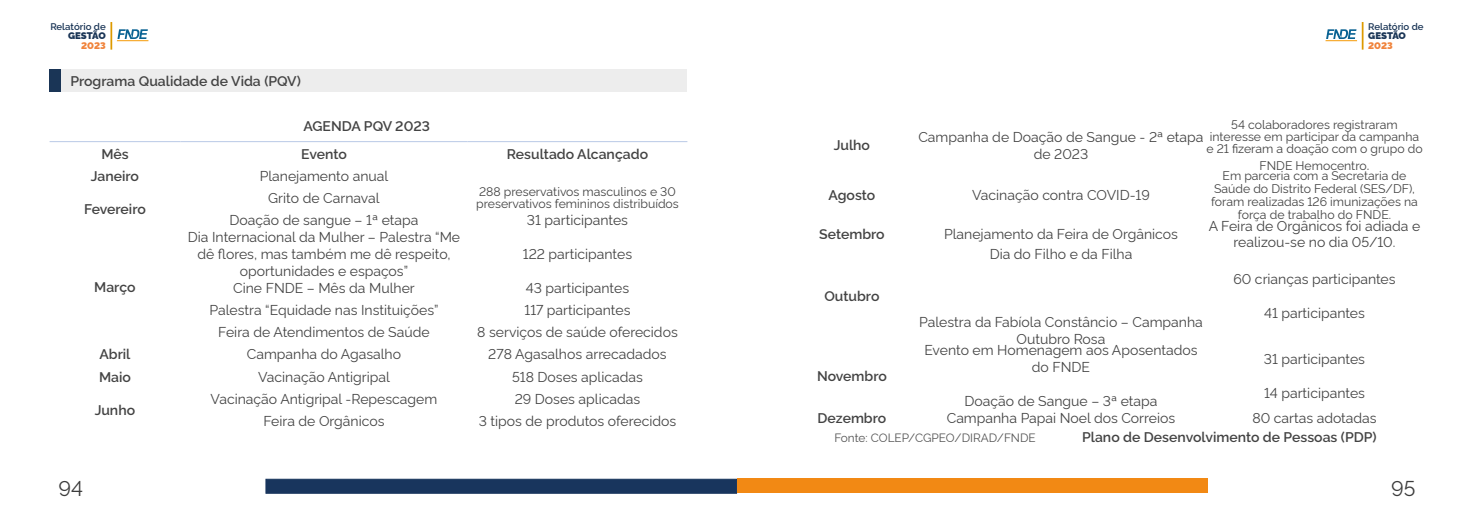
<style>
.page{position:relative;width:1474px;height:521px;background:#fff}
.page>*{position:absolute;margin:0;border:0;box-sizing:border-box;transform-origin:0 0}
.t1{font:21px "Rawline";color:#3c3c3c}
.t2{font:14px/16.8px "Rawline";color:#434343;text-align:center}
.t3{font:600 14px "Rawline";color:#434343}
.t4{font:12.25px/12.2px "Rawline";color:#434343;text-align:center}
.t5{font:11.81px "Rawline";color:#535353}
.t6{font:600 9.62px "Rawline";color:#1a3556}
.t7{font:900 9.62px "Rawline";color:#1a3556}
.t8{font:900 9.62px "Rawline";color:#f0833b}
.s1{font-size:14px}
</style>
<div class="page">
<div style="left:60px;top:69px;width:627px;height:23px;background:#ededed"></div>
<div style="left:49px;top:69px;width:11px;height:23px;background:#1a3556"></div>
<div style="left:265px;top:479px;width:472px;height:15px;background:#18355d;border:1px solid #18355d"></div>
<div style="left:737px;top:479px;width:470px;height:14px;background:#f28914"></div>
<svg style="left:117px;top:29px;width:31px;height:12px"></svg>
<hr style="left:110px;top:22px;width:2px;height:28px;background:#dd9a00">
<svg style="left:1325px;top:29px;width:31px;height:12px"></svg>
<hr style="left:1361px;top:22px;width:2px;height:28px;background:#dd9a00">
<hr style="left:50px;top:141px;width:130px;height:1px;background:#b9c9e6">
<hr style="left:180px;top:141px;width:287px;height:1px;background:#b9c9e6">
<hr style="left:467px;top:141px;width:220px;height:1px;background:#b9c9e6">
<p class="t6" style="left:50px;top:19px;width:57px">Relatório de</p>
<p class="t7" style="left:68px;top:29px;width:39px">GESTÃO</p>
<p class="t8" style="left:81px;top:38px;width:26px">2023</p>
<p class="t3" style="left:70px;top:70px;width:232px">Programa Qualidade de Vida (PQV)</p>
<p class="t3" style="left:303px;top:115px;width:128px">AGENDA PQV 2023</p>
<p class="t3" style="left:101px;top:143px;width:29px">Mês</p>
<p class="t3" style="left:301px;top:143px;width:47px">Evento</p>
<p class="t3" style="left:507px;top:143px;width:143px">Resultado Alcançado</p>
<p class="t3" style="left:91px;top:165px;width:50px">Janeiro</p>
<p class="t2" style="left:260px;top:166px;width:130px">Planejamento anual</p>
<p class="t3" style="left:84px;top:198px;width:63px">Fevereiro</p>
<p class="t2" style="left:268px;top:188px;width:113px">Grito de Carnaval</p>
<p class="t4" style="left:476px;top:184px;width:204px;text-align:left">288 preservativos masculinos e 30 preservativos femininos distribuídos</p>
<p class="t2" style="left:230px;top:211px;width:190px">Doação de sangue – 1ª etapa</p>
<p class="t2" style="left:527px;top:211px;width:103px">31 participantes</p>
<p class="t3" style="left:94px;top:277px;width:43px">Março</p>
<p class="t2" style="left:188px;top:227px;width:274px">Dia Internacional da Mulher – Palestra “Me dê flores, mas também me dê respeito, oportunidades e espaços”</p>
<p class="t2" style="left:523px;top:244px;width:111px">122 participantes</p>
<p class="t2" style="left:233px;top:278px;width:183px">Cine FNDE – Mês da Mulher</p>
<p class="t2" style="left:526px;top:278px;width:105px">43 participantes</p>
<p class="t2" style="left:209px;top:300px;width:230px">Palestra “Equidade nas Instituições”</p>
<p class="t2" style="left:524px;top:300px;width:107px">117 participantes</p>
<p class="t2" style="left:218px;top:322px;width:213px">Feira de Atendimentos de Saúde</p>
<p class="t2" style="left:477px;top:322px;width:202px">8 serviços de saúde oferecidos</p>
<p class="t3" style="left:99px;top:344px;width:33px">Abril</p>
<p class="t2" style="left:247px;top:345px;width:156px">Campanha do Agasalho</p>
<p class="t2" style="left:488px;top:345px;width:180px">278 Agasalhos arrecadados</p>
<p class="t3" style="left:99px;top:366px;width:33px">Maio</p>
<p class="t2" style="left:258px;top:367px;width:133px">Vacinação Antigripal</p>
<p class="t2" style="left:512px;top:367px;width:132px">518 Doses aplicadas</p>
<p class="t3" style="left:95px;top:399px;width:42px">Junho</p>
<p class="t2" style="left:211px;top:389px;width:228px">Vacinação Antigripal -Repescagem</p>
<p class="t2" style="left:515px;top:389px;width:127px">29 Doses aplicadas</p>
<p class="t2" style="left:263px;top:412px;width:122px">Feira de Orgânicos</p>
<p class="t2" style="left:479px;top:412px;width:199px">3 tipos de produtos oferecidos</p>
<p class="t6" style="left:1368px;top:19px;width:57px">Relatório de</p>
<p class="t7" style="left:1368px;top:29px;width:39px">GESTÃO</p>
<p class="t8" style="left:1368px;top:38px;width:26px">2023</p>
<p class="t3" style="left:833px;top:134px;width:38px">Julho</p>
<p class="t2" style="left:918px;top:127px;width:287px">Campanha de Doação de Sangue - 2ª etapa de 2023</p>
<p class="t4" style="left:1206px;top:117px;width:218px">54 colaboradores registraram interesse em participar da campanha e 21 fizeram a doação com o grupo do</p>
<p class="t4" style="left:1259px;top:158px;width:111px">FNDE Hemocentro<span class="s1">.</span></p>
<p class="t3" style="left:828px;top:184px;width:48px">Agosto</p>
<p class="t2" style="left:972px;top:186px;width:179px">Vacinação contra COVID-19</p>
<p class="t4" style="left:1210px;top:168px;width:208px;line-height:13.1px">Em parceria com a Secretaria de<br>Saúde do Distrito Federal (SES/DF), foram realizadas 126 imunizações na força de trabalho do FNDE.</p>
<p class="t3" style="left:819px;top:223px;width:67px">Setembro</p>
<p class="t2" style="left:944px;top:224px;width:235px">Planejamento da Feira de Orgânicos</p>
<p class="t2" style="left:1208px;top:216px;width:213px">A Feira de Orgânicos foi adiada e realizou-se no dia 05/10.</p>
<p class="t2" style="left:989px;top:244px;width:144px">Dia do Filho e da Filha</p>
<p class="t3" style="left:824px;top:285px;width:57px">Outubro</p>
<p class="t3" style="left:817px;top:365px;width:71px">Novembro</p>
<p class="t2" style="left:919px;top:312px;width:285px">Palestra da Fabíola Constâncio – Campanha<br>Outubro Rosa</p>
<p class="t2" style="left:924px;top:340px;width:275px">Evento em Homenagem aos Aposentados do FNDE</p>
<p class="t2" style="left:964px;top:391px;width:194px">Doação de Sangue – 3ª etapa</p>
<p class="t2" style="left:1233px;top:269px;width:164px">60 crianças participantes</p>
<p class="t2" style="left:1263px;top:304px;width:102px">41 participantes</p>
<p class="t2" style="left:1263px;top:349px;width:103px">31 participantes</p>
<p class="t2" style="left:1263px;top:383px;width:102px">14 participantes</p>
<p class="t3" style="left:817px;top:407px;width:70px">Dezembro</p>
<p class="t2" style="left:946px;top:408px;width:230px">Campanha Papai Noel dos Correios</p>
<p class="t2" style="left:1252px;top:408px;width:126px">80 cartas adotadas</p>
<p class="t5" style="left:834px;top:428px;width:203px">Fonte: COLEP/CGPEO/DIRAD/FNDE</p>
<p class="t3" style="left:1082px;top:426px;width:296px">Plano de Desenvolvimento de Pessoas (PDP)</p>
<h1 class="t1" style="left:58px;top:472px;width:26px">94</h1>
<h1 class="t1" style="left:1390px;top:472px;width:26px">95</h1>
</div>
